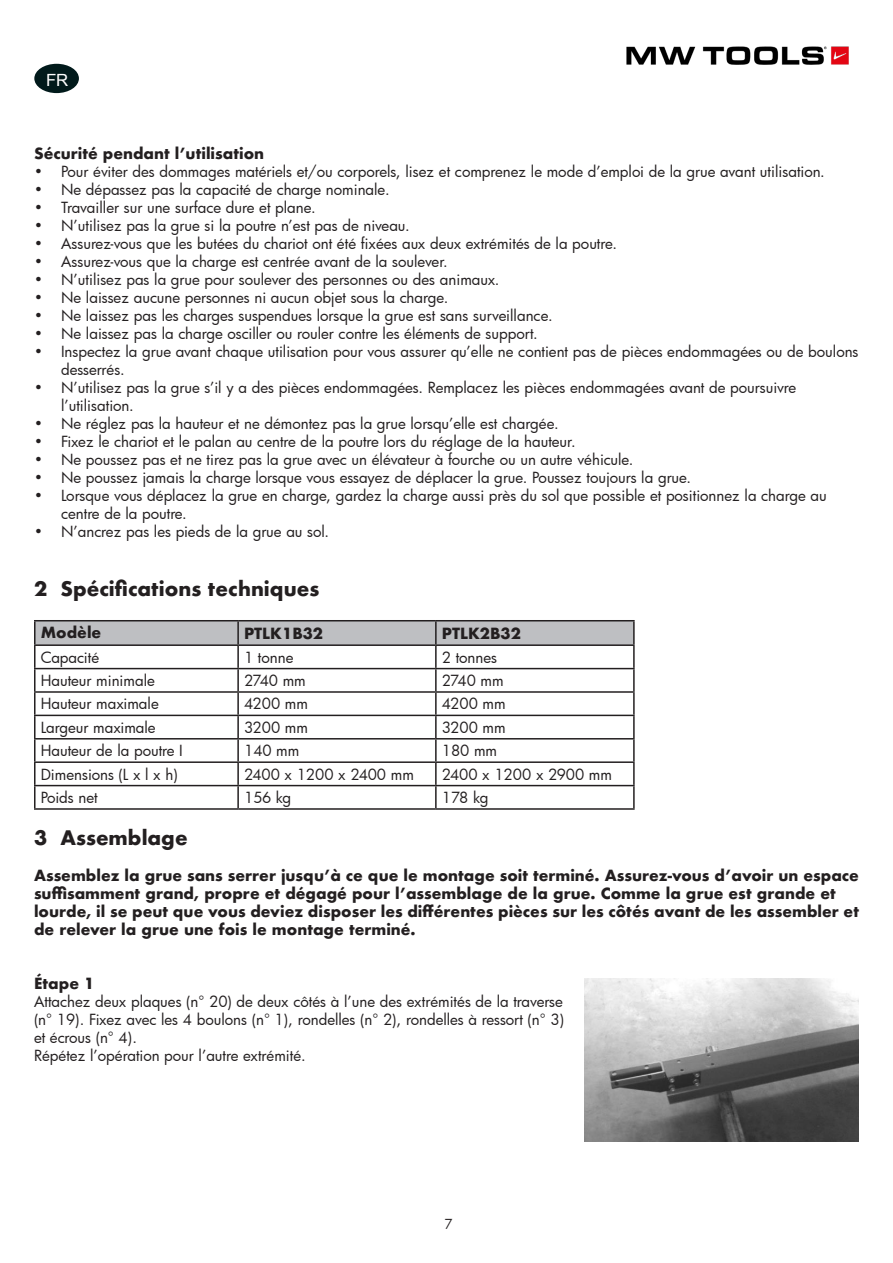
<style>
.page{position:relative;width:893px;height:1263px;background:#fff}
.page>*{position:absolute;margin:0;border:0;box-sizing:border-box;transform-origin:0 0}
.t1{font:700 19.5px "Futura";color:#231f20}
.t2{font:16.8px "Arial";color:#fff}
.t3{font:15px/18px "Futura";color:#231f20}
.t4{font:700 15px/18px "Futura";color:#231f20}
.t5{font:14.85px "Arial";color:#231f20}
.t6{font:13.5px "Futura";color:#231f20}
</style>
<div class="page">
<div style="left:34px;top:64px;width:45px;height:29px;background:#011a1b;border-radius:50%"></div>
<img style="left:626px;top:46px;width:223px;height:19px">
<div style="left:36px;top:621px;width:597px;height:23px;background:#bebfc2"></div>
<hr style="left:34px;top:620px;width:204px;height:1px;background:#231f20">
<hr style="left:34px;top:621px;width:2px;height:23px;background:#231f20">
<hr style="left:238px;top:620px;width:198px;height:1px;background:#231f20">
<hr style="left:237px;top:621px;width:2px;height:23px;background:#231f20">
<hr style="left:436px;top:620px;width:199px;height:1px;background:#231f20">
<hr style="left:435px;top:621px;width:2px;height:23px;background:#231f20">
<hr style="left:633px;top:621px;width:2px;height:23px;background:#231f20">
<hr style="left:34px;top:644px;width:204px;height:2px;background:#231f20">
<hr style="left:34px;top:646px;width:2px;height:22px;background:#231f20">
<hr style="left:238px;top:644px;width:198px;height:2px;background:#231f20">
<hr style="left:237px;top:646px;width:2px;height:22px;background:#231f20">
<hr style="left:436px;top:644px;width:199px;height:2px;background:#231f20">
<hr style="left:435px;top:646px;width:2px;height:22px;background:#231f20">
<hr style="left:633px;top:646px;width:2px;height:22px;background:#231f20">
<hr style="left:34px;top:668px;width:204px;height:1px;background:#231f20">
<hr style="left:34px;top:669px;width:2px;height:22px;background:#231f20">
<hr style="left:238px;top:668px;width:198px;height:1px;background:#231f20">
<hr style="left:237px;top:669px;width:2px;height:22px;background:#231f20">
<hr style="left:436px;top:668px;width:199px;height:1px;background:#231f20">
<hr style="left:435px;top:669px;width:2px;height:22px;background:#231f20">
<hr style="left:633px;top:669px;width:2px;height:22px;background:#231f20">
<hr style="left:34px;top:691px;width:204px;height:2px;background:#231f20">
<hr style="left:34px;top:693px;width:2px;height:22px;background:#231f20">
<hr style="left:238px;top:691px;width:198px;height:2px;background:#231f20">
<hr style="left:237px;top:693px;width:2px;height:22px;background:#231f20">
<hr style="left:436px;top:691px;width:199px;height:2px;background:#231f20">
<hr style="left:435px;top:693px;width:2px;height:22px;background:#231f20">
<hr style="left:633px;top:693px;width:2px;height:22px;background:#231f20">
<hr style="left:34px;top:715px;width:204px;height:1px;background:#231f20">
<hr style="left:34px;top:716px;width:2px;height:22px;background:#231f20">
<hr style="left:238px;top:715px;width:198px;height:1px;background:#231f20">
<hr style="left:237px;top:716px;width:2px;height:22px;background:#231f20">
<hr style="left:436px;top:715px;width:199px;height:1px;background:#231f20">
<hr style="left:435px;top:716px;width:2px;height:22px;background:#231f20">
<hr style="left:633px;top:716px;width:2px;height:22px;background:#231f20">
<hr style="left:34px;top:738px;width:204px;height:1px;background:#231f20">
<hr style="left:34px;top:739px;width:2px;height:22px;background:#231f20">
<hr style="left:238px;top:738px;width:198px;height:1px;background:#231f20">
<hr style="left:237px;top:739px;width:2px;height:22px;background:#231f20">
<hr style="left:436px;top:738px;width:199px;height:1px;background:#231f20">
<hr style="left:435px;top:739px;width:2px;height:22px;background:#231f20">
<hr style="left:633px;top:739px;width:2px;height:22px;background:#231f20">
<hr style="left:34px;top:761px;width:204px;height:2px;background:#231f20">
<hr style="left:34px;top:763px;width:2px;height:22px;background:#231f20">
<hr style="left:238px;top:761px;width:198px;height:2px;background:#231f20">
<hr style="left:237px;top:763px;width:2px;height:22px;background:#231f20">
<hr style="left:436px;top:761px;width:199px;height:2px;background:#231f20">
<hr style="left:435px;top:763px;width:2px;height:22px;background:#231f20">
<hr style="left:633px;top:763px;width:2px;height:22px;background:#231f20">
<hr style="left:34px;top:785px;width:204px;height:1px;background:#231f20">
<hr style="left:34px;top:786px;width:2px;height:22px;background:#231f20">
<hr style="left:238px;top:785px;width:198px;height:1px;background:#231f20">
<hr style="left:237px;top:786px;width:2px;height:22px;background:#231f20">
<hr style="left:436px;top:785px;width:199px;height:1px;background:#231f20">
<hr style="left:435px;top:786px;width:2px;height:22px;background:#231f20">
<hr style="left:633px;top:786px;width:2px;height:22px;background:#231f20">
<hr style="left:34px;top:808px;width:204px;height:2px;background:#231f20">
<hr style="left:238px;top:808px;width:198px;height:2px;background:#231f20">
<hr style="left:436px;top:808px;width:199px;height:2px;background:#231f20">
<img style="left:584px;top:978px;width:275px;height:163px">
<p class="t2" style="left:46px;top:69px;width:24px">FR</p>
<p class="t4" style="left:34px;top:144px;width:232px">Sécurité pendant l’utilisation</p>
<p class="t3" style="left:34px;top:162px;width:792px">• Pour éviter des dommages matériels et/ou corporels, lisez et comprenez le mode d’emploi de la grue avant utilisation.</p>
<p class="t3" style="left:34px;top:180px;width:357px">• Ne dépassez pas la capacité de charge nominale.</p>
<p class="t3" style="left:34px;top:198px;width:283px">• Travailler sur une surface dure et plane.</p>
<p class="t3" style="left:34px;top:216px;width:377px">• N’utilisez pas la grue si la poutre n’est pas de niveau.</p>
<p class="t3" style="left:34px;top:234px;width:585px">• Assurez-vous que les butées du chariot ont été fixées aux deux extrémités de la poutre.</p>
<p class="t3" style="left:34px;top:252px;width:415px">• Assurez-vous que la charge est centrée avant de la soulever.</p>
<p class="t3" style="left:34px;top:270px;width:467px">• N’utilisez pas la grue pour soulever des personnes ou des animaux.</p>
<p class="t3" style="left:34px;top:288px;width:416px">• Ne laissez aucune personnes ni aucun objet sous la charge.</p>
<p class="t3" style="left:34px;top:306px;width:520px">• Ne laissez pas les charges suspendues lorsque la grue est sans surveillance.</p>
<p class="t3" style="left:34px;top:324px;width:505px">• Ne laissez pas la charge osciller ou rouler contre les éléments de support.</p>
<p class="t3" style="left:61px;top:342px;width:799px;text-indent:-27px">• Inspectez la grue avant chaque utilisation pour vous assurer qu’elle ne contient pas de pièces endommagées ou de boulons desserrés.</p>
<p class="t3" style="left:61px;top:378px;width:737px;text-indent:-27px">• N’utilisez pas la grue s’il y a des pièces endommagées. Remplacez les pièces endommagées avant de poursuivre l’utilisation.</p>
<p class="t3" style="left:34px;top:414px;width:526px">• Ne réglez pas la hauteur et ne démontez pas la grue lorsqu’elle est chargée.</p>
<p class="t3" style="left:34px;top:432px;width:543px">• Fixez le chariot et le palan au centre de la poutre lors du réglage de la hauteur.</p>
<p class="t3" style="left:34px;top:450px;width:601px">• Ne poussez pas et ne tirez pas la grue avec un élévateur à fourche ou un autre véhicule.</p>
<p class="t3" style="left:34px;top:468px;width:659px">• Ne poussez jamais la charge lorsque vous essayez de déplacer la grue. Poussez toujours la grue.</p>
<p class="t3" style="left:61px;top:486px;width:767px;text-indent:-27px">• Lorsque vous déplacez la grue en charge, gardez la charge aussi près du sol que possible et positionnez la charge au centre de la poutre.</p>
<p class="t3" style="left:34px;top:522px;width:297px">• N’ancrez pas les pieds de la grue au sol.</p>
<h1 class="t1" style="left:34px;top:574px;width:287px">2 Spécifications techniques</h1>
<p class="t4" style="left:41px;top:623px;width:62px">Modèle</p>
<p class="t4" style="left:244px;top:624px;width:81px">PTLK1B32</p>
<p class="t4" style="left:442px;top:624px;width:81px">PTLK2B32</p>
<p class="t3" style="left:41px;top:648px;width:60px">Capacité</p>
<p class="t3" style="left:244px;top:648px;width:51px">1 tonne</p>
<p class="t3" style="left:442px;top:648px;width:57px">2 tonnes</p>
<p class="t3" style="left:41px;top:671px;width:116px">Hauteur minimale</p>
<p class="t3" style="left:244px;top:671px;width:63px">2740 mm</p>
<p class="t3" style="left:442px;top:671px;width:63px">2740 mm</p>
<p class="t3" style="left:41px;top:694px;width:120px">Hauteur maximale</p>
<p class="t3" style="left:244px;top:694px;width:65px">4200 mm</p>
<p class="t3" style="left:442px;top:694px;width:65px">4200 mm</p>
<p class="t3" style="left:41px;top:718px;width:116px">Largeur maximale</p>
<p class="t3" style="left:244px;top:718px;width:65px">3200 mm</p>
<p class="t3" style="left:442px;top:718px;width:65px">3200 mm</p>
<p class="t3" style="left:41px;top:741px;width:144px">Hauteur de la poutre I</p>
<p class="t3" style="left:244px;top:741px;width:57px">140 mm</p>
<p class="t3" style="left:442px;top:741px;width:57px">180 mm</p>
<p class="t3" style="left:41px;top:765px;width:138px">Dimensions (L x l x h)</p>
<p class="t3" style="left:244px;top:765px;width:171px">2400 x 1200 x 2400 mm</p>
<p class="t3" style="left:442px;top:765px;width:172px">2400 x 1200 x 2900 mm</p>
<p class="t3" style="left:41px;top:788px;width:59px">Poids net</p>
<p class="t3" style="left:244px;top:788px;width:49px">156 kg</p>
<p class="t3" style="left:442px;top:788px;width:48px">178 kg</p>
<h1 class="t1" style="left:34px;top:824px;width:155px">3 Assemblage</h1>
<p class="t4" style="left:34px;top:866px;width:826px">Assemblez la grue sans serrer jusqu’à ce que le montage soit terminé. Assurez-vous d’avoir un espace suffisamment grand, propre et dégagé pour l’assemblage de la grue. Comme la grue est grande et lourde, il se peut que vous deviez disposer les différentes pièces sur les côtés avant de les assembler et de relever la grue une fois le montage terminé.</p>
<p class="t5" style="left:529px;top:912px;width:49px">Step 1)</p>
<p class="t4" style="left:34px;top:975px;width:62px">Étape 1</p>
<p class="t3" style="left:34px;top:993px;width:531px">Attachez deux plaques (n° 20) de deux côtés à l’une des extrémités de la traverse (n° 19). Fixez avec les 4 boulons (n° 1), rondelles (n° 2), rondelles à ressort (n° 3) et écrous (n° 4).<br>Répétez l’opération pour l’autre extrémité.</p>
<p class="t6" style="left:445px;top:1215px;width:10px">7</p>
</div>
